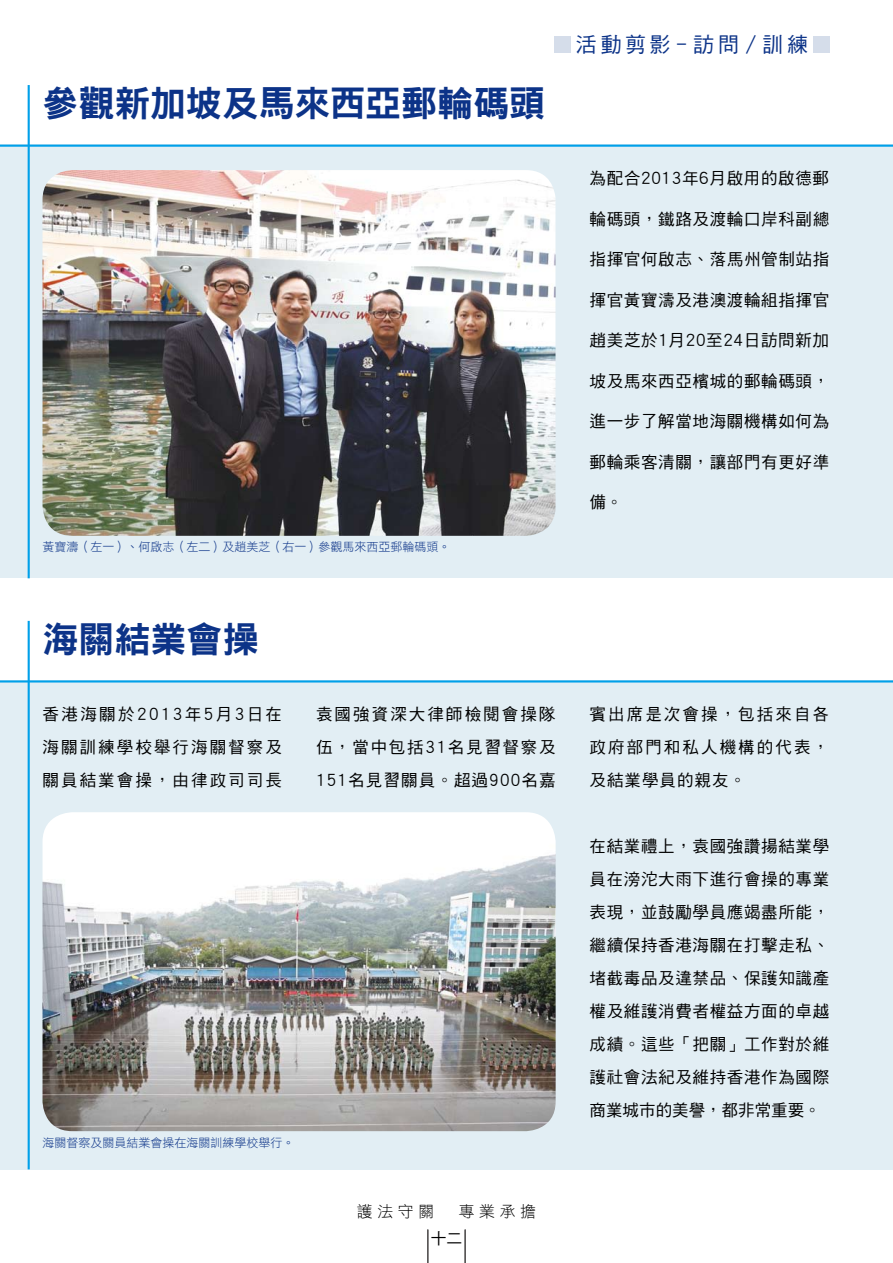
<style>
.page{position:relative;width:893px;height:1263px;background:#fff}
.page>*{position:absolute;margin:0;border:0;box-sizing:border-box;transform-origin:0 0}
.t1{font:36px "DF Hei HK W9";color:#0c3388}
.t2{font:21px "DF Hei HK W5";letter-spacing:.18em;color:#0c3388}
.t3{font:16.5px/33px "DF Hei HK W5";letter-spacing:.04em;color:#000;text-align:justify}
.t4{font:15.75px "DF Hei HK W3";letter-spacing:.3em;color:#000}
.t5{font:15.75px "DF Hei HK W5";color:#000}
.t6{font:12px "DF Li Hei HK W3";color:#0c3388}
.s1{font-family:"DF Hei HK W3"}
</style>
<div class="page">
<div style="left:813px;top:36px;width:16px;height:16px;background:#d5ddea"></div>
<div style="left:555px;top:36px;width:16px;height:16px;background:#d5ddea"></div>
<hr style="left:465px;top:1229px;width:1px;height:34px;background:#595757">
<hr style="left:427px;top:1229px;width:1px;height:34px;background:#595757">
<div style="left:0;top:145px;width:893px;height:433px;background:#e2eef4"></div>
<hr style="left:28px;top:85px;width:2px;height:493px;background:#00a0e9">
<hr style="left:0;top:145px;width:893px;height:2px;background:#00a0e9">
<img style="left:43px;top:170px;width:512px;height:366px">
<div style="left:0;top:680px;width:893px;height:489px;background:#e2eef4"></div>
<hr style="left:28px;top:621px;width:2px;height:548px;background:#00a0e9">
<hr style="left:0;top:680px;width:893px;height:2px;background:#00a0e9">
<img style="left:43px;top:812px;width:513px;height:319px">
<p class="t1" style="left:43px;top:84px;width:504px">參觀新加坡及馬來西亞郵輪碼頭</p>
<p class="t6" style="left:43px;top:541px;width:409px">黃寶濤（左一）、何<span class="s1">啟</span>志（左二）及趙美芝（右一）參觀馬來西亞郵輪碼頭。</p>
<p class="t2" style="left:576px;top:33px;width:234px">活動剪影﹣訪問／訓練</p>
<p class="t3" style="left:590px;top:162px;width:241px">為配合2013年6月啟用的啟德郵</p>
<p class="t3" style="left:590px;top:202px;width:241px">輪碼頭，鐵路及渡輪口岸科副總</p>
<p class="t3" style="left:590px;top:243px;width:241px">指揮官何啟志、落馬州管制站指</p>
<p class="t3" style="left:590px;top:283px;width:241px">揮官黃寶濤及港澳渡輪組指揮官</p>
<p class="t3" style="left:590px;top:324px;width:241px">趙美芝於1月20至24日訪問新加</p>
<p class="t3" style="left:590px;top:364px;width:241px">坡及馬來西亞檳城的郵輪碼頭，</p>
<p class="t3" style="left:590px;top:405px;width:241px">進一步了解當地海關機構如何為</p>
<p class="t3" style="left:590px;top:445px;width:241px">郵輪乘客清關，讓部門有更好準</p>
<p class="t3" style="left:590px;top:486px;width:34px">備。</p>
<h1 class="t1" style="left:43px;top:619px;width:218px">海關結業會操</h1>
<p class="t3" style="left:43px;top:697px;width:241px">香港海關於2013年5月3日在海關訓練學校舉行海關督察及關員結業會操，由律政司司長</p>
<p class="t3" style="left:316px;top:697px;width:241px">袁國強資深大律師檢閱會操隊伍，當中包括31名見習督察及151名見習關員。超過900名嘉</p>
<p class="t6" style="left:43px;top:1136px;width:253px">海關督察及關員結業會操在海關訓練學校舉行。</p>
<p class="t4" style="left:357px;top:1203px;width:79px">護法守關</p>
<p class="t4" style="left:459px;top:1203px;width:79px">專業承擔</p>
<p class="t5" style="left:431px;top:1230px;width:33px">十二</p>
<p class="t3" style="left:590px;top:697px;width:241px">賓出席是次會操，包括來自各政府部門和私人機構的代表，及結業學員的親友。</p>
<p class="t3" style="left:590px;top:829px;width:241px">在結業禮上，袁國強讚揚結業學員在滂沱大雨下進行會操的專業表現，並鼓勵學員應竭盡所能，繼續保持香港海關在打擊走私、堵截毒品及違禁品、保護知識產權及維護消費者權益方面的卓越成績。這些「把關」工作對於維護社會法紀及維持香港作為國際商業城市的美譽，都非常重要。</p>
</div>
